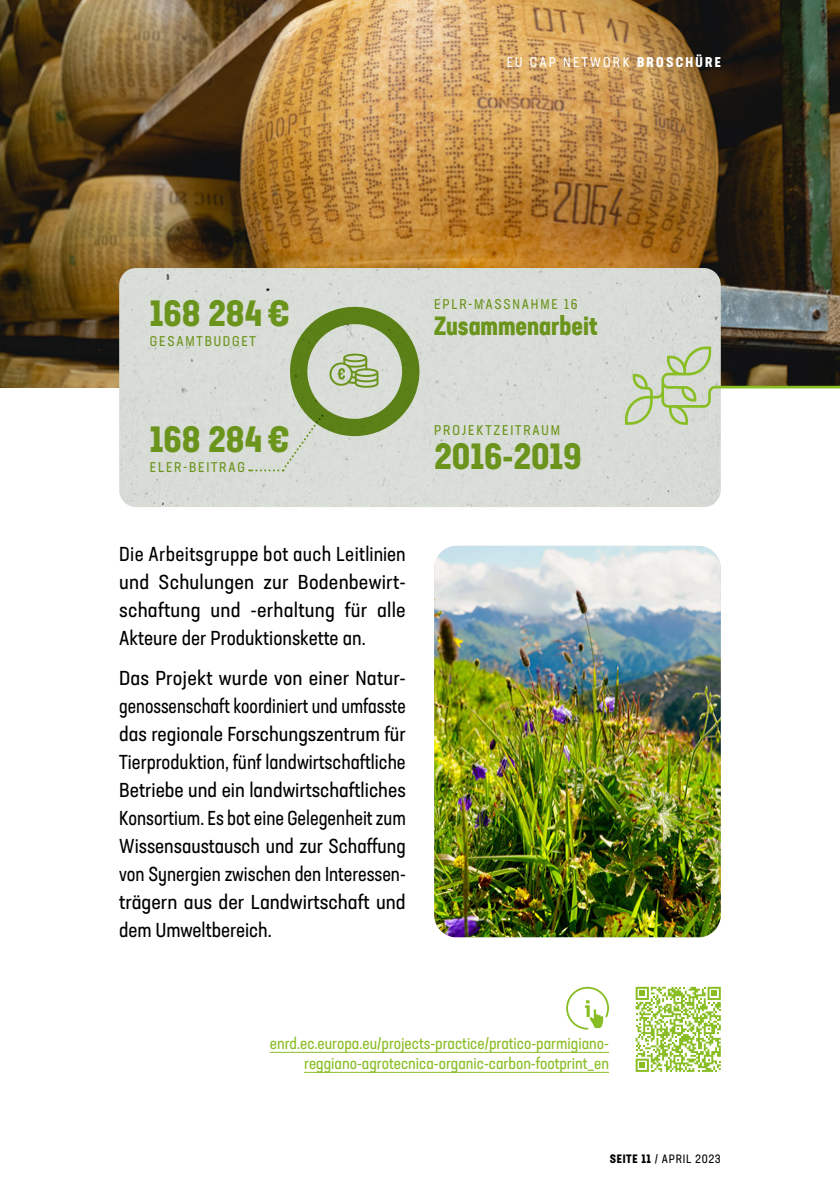
<style>
.page{position:relative;width:840px;height:1191px;background:#fff}
.page>*{position:absolute;margin:0;border:0;box-sizing:border-box;transform-origin:0 0}
.t1{font:700 condensed 36px "Neusa Next Std";color:#6b941c}
.t2{font:700 condensed 26px "Neusa Next Std";color:#6b941c}
.t3{font:condensed 20px/28px "Neusa Next Std";color:#000;text-align:justify;scale:1.05 1}
.t4{font:condensed 20px/28px "Neusa Next Std";color:#000;text-align:justify}
.t5{font:condensed 16px/20px "Neusa Next Std";color:#89bd24;text-align:right}
.t6{font:condensed 14px "Neusa Next Std";letter-spacing:.13em;color:#6b941c}
.t7{font:condensed 14px "Neusa Next Std";letter-spacing:.16em;color:#fff}
.t8{font:condensed 12px "Neusa Next Std";letter-spacing:.06em;color:#000}
.s1{font-weight:700}
</style>
<div class="page">
<img style="left:1px;top:0;width:838px;height:387px">
<img style="left:434px;top:546px;width:286px;height:391px">
<hr style="left:270px;top:1052px;width:338px;height:1px;background:#89bd24">
<hr style="left:304px;top:1072px;width:304px;height:1px;background:#89bd24">
<svg style="left:566px;top:986px;width:43px;height:44px"></svg>
<div style="left:119px;top:268px;width:601px;height:239px;background:#d9ddd7"></div>
<svg style="left:635px;top:986px;width:85px;height:85px"></svg>
<img style="left:0;top:0;width:1px;height:387px">
<svg style="left:249px;top:303px;width:174px;height:168px;background:#bbc7aa"></svg>
<svg style="left:624px;top:346px;width:215px;height:79px"></svg>
<p class="t7" style="left:506px;top:54px;width:215px">EU CAP NETWORK <span class="s1">BROSCHÜRE</span></p>
<h1 class="t1" style="left:150px;top:291px;width:141px">168 284 €</h1>
<p class="t6" style="left:150px;top:332px;width:107px">GESAMTBUDGET</p>
<p class="t6" style="left:434px;top:295px;width:145px">EPLR-MASSNAHME 16</p>
<h2 class="t2" style="left:434px;top:309px;width:165px">Zusammenarbeit</h2>
<h1 class="t1" style="left:150px;top:416px;width:141px">168 284 €</h1>
<p class="t6" style="left:150px;top:458px;width:96px">ELER-BEITRAG</p>
<p class="t4" style="left:119px;top:540px;width:288px">Die Arbeitsgruppe bot auch Leitlinien und Schulungen zur Bodenbewirt&shy;schaftung und -erhaltung für alle Akteure der Produktionskette an.</p>
<p class="t3" style="left:119px;top:663px;width:274px">Das Projekt wurde von einer Natur&shy;genossenschaft koordiniert und umfasste das regionale Forschungszentrum für Tierproduktion, fünf landwirtschaftliche Betriebe und ein landwirtschaftliches Konsortium. Es bot eine Gelegenheit zum Wissensaustausch und zur Schaffung von Synergien zwischen den Interessen&shy;trägern aus der Landwirtschaft und dem Umweltbereich.</p>
<p class="t6" style="left:434px;top:421px;width:127px">PROJEKTZEITRAUM</p>
<h1 class="t1" style="left:434px;top:433px;width:149px">2016-2019</h1>
<p class="t5" style="left:270px;top:1033px;width:340px">enrd.ec.europa.eu/projects-practice/pratico-parmigiano&shy;reggiano-agrotecnica-organic-carbon-footprint_en</p>
<p class="t8" style="left:609px;top:1151px;width:112px"><span class="s1">SEITE 11</span> / APRIL 2023</p>
</div>
